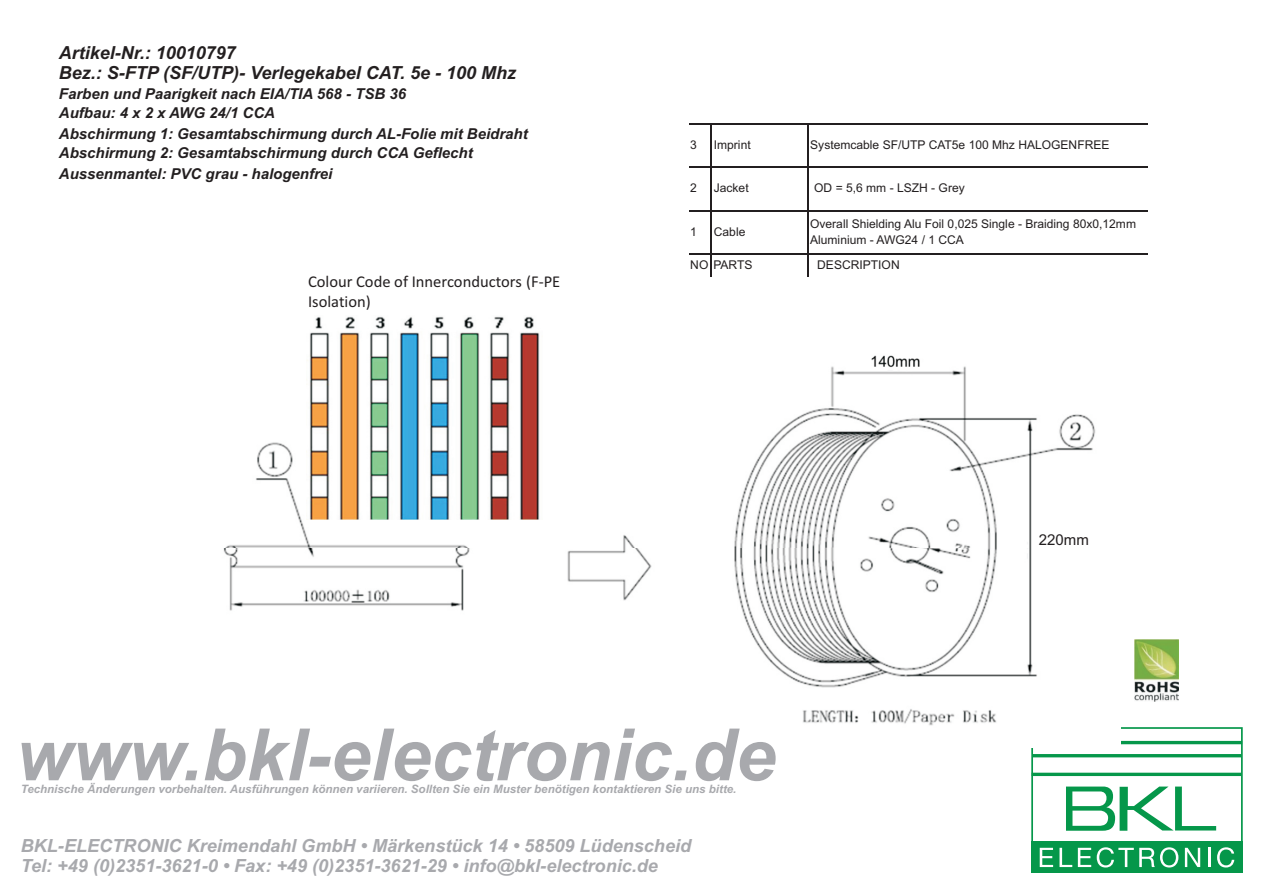
<style>
.page{position:relative;width:1262px;height:893px;background:#fff}
.page>*{position:absolute;margin:0;border:0;box-sizing:border-box;transform-origin:0 0}
.t1{font:italic 700 72.15px "Arial";color:#a8a9ad}
.t2{font:italic 700 18.15px/20.2px "Arial";color:#a8a9ad}
.t3{font:italic 700 18px/20.1px "Arial";color:#231f20}
.t4{font:16.5px/20.1px "Calibri";color:#231f20}
.t5{font:italic 700 15px/20.1px "Arial";color:#231f20}
.t6{font:15px "Arial";color:#231f20}
.t7{font:12px/16px "Arial";color:#231f20}
.t8{font:italic 700 11.55px "Arial";color:#a8a9ad}
</style>
<div class="page">
<div style="left:1031px;top:840px;width:211px;height:32px;background:#05974a"></div>
<svg style="left:1039px;top:847px;width:14px;height:20px"></svg>
<svg style="left:1059px;top:847px;width:74px;height:20px"></svg>
<svg style="left:1139px;top:847px;width:15px;height:20px"></svg>
<svg style="left:1160px;top:847px;width:18px;height:20px"></svg>
<svg style="left:1184px;top:847px;width:16px;height:20px"></svg>
<hr style="left:1207px;top:847px;width:3px;height:20px;background:#fff">
<svg style="left:1217px;top:847px;width:17px;height:20px"></svg>
<svg style="left:1066px;top:786px;width:150px;height:44px"></svg>
<svg style="left:1121px;top:740px;width:118px;height:4px"></svg>
<hr style="left:1032px;top:754px;width:209px;height:3px;background:#05974a">
<svg style="left:1034px;top:772px;width:205px;height:4px"></svg>
<div style="left:1031px;top:727px;width:211px;height:143px;border:2px solid #05974a"></div>
<img style="left:1134px;top:639px;width:44px;height:62px">
<hr style="left:710px;top:124px;width:2px;height:153px;background:#231f20">
<hr style="left:807px;top:124px;width:2px;height:153px;background:#231f20">
<hr style="left:689px;top:123px;width:459px;height:1px;background:#231f20">
<hr style="left:689px;top:166px;width:459px;height:2px;background:#231f20">
<hr style="left:689px;top:210px;width:459px;height:1px;background:#231f20">
<hr style="left:689px;top:253px;width:459px;height:2px;background:#231f20">
<img style="left:223px;top:547px;width:897px;height:200px">
<img style="left:226px;top:355px;width:870px;height:192px">
<img style="left:306px;top:316px;width:236px;height:203px">
<p class="t3" style="left:59px;top:44px;width:459px">Artikel-Nr.: 10010797<br>Bez.: S-FTP (SF/UTP)- Verlegekabel CAT. 5e - 100 Mhz</p>
<p class="t5" style="left:59px;top:85px;width:470px">Farben und Paarigkeit nach EIA/TIA 568 - TSB 36<br>Aufbau: 4 x 2 x AWG 24/1 CCA<br>Abschirmung 1: Gesamtabschirmung durch AL-Folie mit Beidraht Abschirmung 2: Gesamtabschirmung durch CCA Geflecht Aussenmantel: PVC grau - halogenfrei</p>
<p class="t4" style="left:308px;top:273px;width:254px">Colour Code of Innerconductors (F-PE<br>Isolation)</p>
<p class="t7" style="left:690px;top:138px;width:8px">3</p>
<p class="t7" style="left:714px;top:138px;width:38px">Imprint</p>
<p class="t7" style="left:810px;top:138px;width:301px">Systemcable SF/UTP CAT5e 100 Mhz HALOGENFREE</p>
<p class="t7" style="left:690px;top:181px;width:8px">2</p>
<p class="t7" style="left:714px;top:181px;width:36px">Jacket</p>
<p class="t7" style="left:814px;top:181px;width:152px">OD = 5,6 mm - LSZH - Grey</p>
<p class="t7" style="left:690px;top:225px;width:8px">1</p>
<p class="t7" style="left:714px;top:225px;width:33px">Cable</p>
<p class="t7" style="left:810px;top:217px;width:327px">Overall Shielding Alu Foil 0,025 Single - Braiding 80x0,12mm<br>Aluminium - AWG24 / 1 CCA</p>
<p class="t7" style="left:690px;top:257px;width:64px">NO PARTS</p>
<p class="t7" style="left:817px;top:257px;width:84px">DESCRIPTION</p>
<p class="t6" style="left:1039px;top:534px;width:52px">220mm</p>
<h1 class="t1" style="left:16px;top:727px;width:761px">www.bkl-electronic.de</h1>
<p class="t8" style="left:21px;top:785px;width:717px">Technische Änderungen vorbehalten. Ausführungen können variieren. Sollten Sie ein Muster benötigen kontaktieren Sie uns bitte.</p>
<p class="t2" style="left:21px;top:836px;width:672px">BKL-ELECTRONIC Kreimendahl GmbH • Märkenstück 14 • 58509 Lüdenscheid<br>Tel: +49 (0)2351-3621-0 • Fax: +49 (0)2351-3621-29 • info@bkl-electronic.de</p>
</div>
